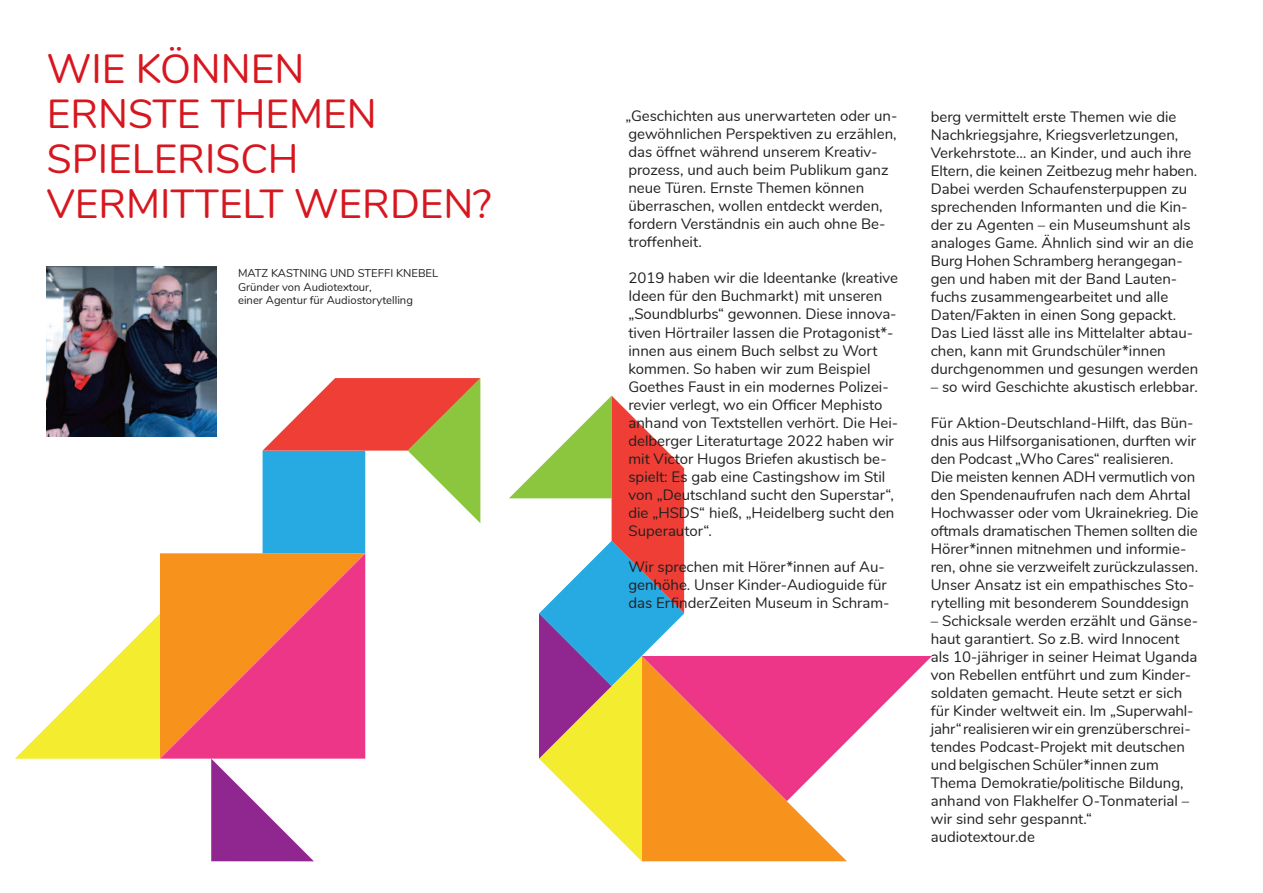
<style>
.page{position:relative;width:1263px;height:893px;background:#fff}
.page>*{position:absolute;margin:0;border:0;box-sizing:border-box;transform-origin:0 0}
.t1{font:40.5px/45px "Nunito";color:#d7171f}
.t2{font:15px/18px "Nunito";color:#231f20}
.t3{font:11.25px/13.5px "Nunito";color:#231f20}
.s1{font-style:inherit}
</style>
<div class="page">
<div style="left:263px;top:451px;width:102px;height:102px;background:#26aae1"></div>
<svg style="left:15px;top:553px;width:350px;height:308px"></svg>
<svg style="left:263px;top:378px;width:217px;height:145px"></svg>
<svg style="left:509px;top:396px;width:423px;height:465px"></svg>
<img style="left:47px;top:266px;width:170px;height:170px">
<h1 class="t1" style="left:47px;top:47px;width:446px">WIE KÖNNEN<br>ERNSTE THEMEN<br>SPIELERISCH<br>VERMITTELT WERDEN?</h1>
<p class="t3" style="left:238px;top:267px;width:202px">MATZ KASTNING UND STEFFI KNEBEL<br>Gründer von Audiotextour,<br>einer Agentur für Audiostorytelling</p>
<p class="t2" style="left:625px;top:107px;width:273px">„Geschichten aus unerwarteten oder un&shy;gewöhnlichen Perspektiven zu erzählen, das öffnet während unserem Kreativ&shy;prozess, und auch beim Publikum ganz neue Türen. Ernste Themen können überraschen, wollen entdeckt werden, fordern Verständnis ein auch ohne Be&shy;troffenheit.</p>
<p class="t2" style="left:628px;top:269px;width:271px">2019 haben wir die Ideentanke (kreative Ideen für den Buchmarkt) mit unseren „Soundblurbs“ gewonnen. Diese innova - tiven Hörtrailer lassen die Protagonist * - innen aus einem Buch selbst zu Wort kommen. So haben wir zum Beispiel Goethes Faust in ein modernes Polizei&shy;revier verlegt, wo ein Officer Mephisto anhand von Textstellen verhört. Die Hei&shy;delberger Literaturtage 2022 haben wir mit Victor Hugos Briefen akustisch be&shy;spielt: Es gab eine Castingshow im Stil von „Deutschland sucht den Superstar“, die „HSDS“ hieß, „Heidelberg sucht den Superautor“.</p>
<p class="t2" style="left:628px;top:557px;width:263px">Wir sprechen mit Hörer*innen auf Au&shy;genhöhe. Unser Kinder-Audioguide für das ErfinderZeiten Museum in Schram-</p>
<p class="t2" style="left:931px;top:108px;width:269px">berg vermittelt erste Themen wie die Nachkriegsjahre, Kriegsverletzungen, Verkehrstote… an Kinder, und auch ihre Eltern, die keinen Zeitbezug mehr haben.<br>Dabei werden Schaufensterpuppen zu sprechenden Informanten und die Kin&shy;der zu Agenten <span class="s1">–</span> ein Museumshunt als analoges Game. Ähnlich sind wir an die Burg Hohen Schramberg herangegan&shy;gen und haben mit der Band Lauten&shy;fuchs zusammengearbeitet und alle Daten/Fakten in einen Song gepackt.<br>Das Lied lässt alle ins Mittelalter abtau&shy;chen, kann mit Grundschüler*innen durchgenommen und gesungen werden</p>
<p class="t2" style="left:931px;top:378px;width:269px">– so wird Geschichte akustisch erlebbar.</p>
<p class="t2" style="left:931px;top:414px;width:269px">Für Aktion-Deutschland-Hilft, das Bün - dnis aus Hilfsorganisationen, durften wir den Podcast „Who Cares“ realisieren.<br>Die meisten kennen ADH vermutlich von den Spendenaufrufen nach dem Ahrtal Hochwasser oder vom Ukraine krieg. Die oftmals dramatischen Themen sollten die Hörer*innen mitnehmen und informie&shy;ren, ohne sie verzweifelt zurück zu las sen.<br>Unser Ansatz ist ein empathisches Sto&shy;rytelling mit besonderem Sounddesign</p>
<p class="t2" style="left:931px;top:612px;width:269px">– Schicksale werden erzählt und Gänse&shy;haut garantiert. So z.B. wird Innocent als 10-jähriger in seiner Heimat Uganda von Rebellen entführt und zum Kinder&shy;soldaten gemacht. Heute setzt er sich für Kinder weltweit ein. Im „Superwahl&shy;jahr“realisierenwir ein grenz über schrei - tendes Podcast-Projekt mit deutschen und belgischen Schüler*innen zum Thema Demokratie/politische Bildung, anhand von Flakhelfer O-Tonmaterial – wir sind sehr gespannt.“ audiotextour.de</p>
</div>
